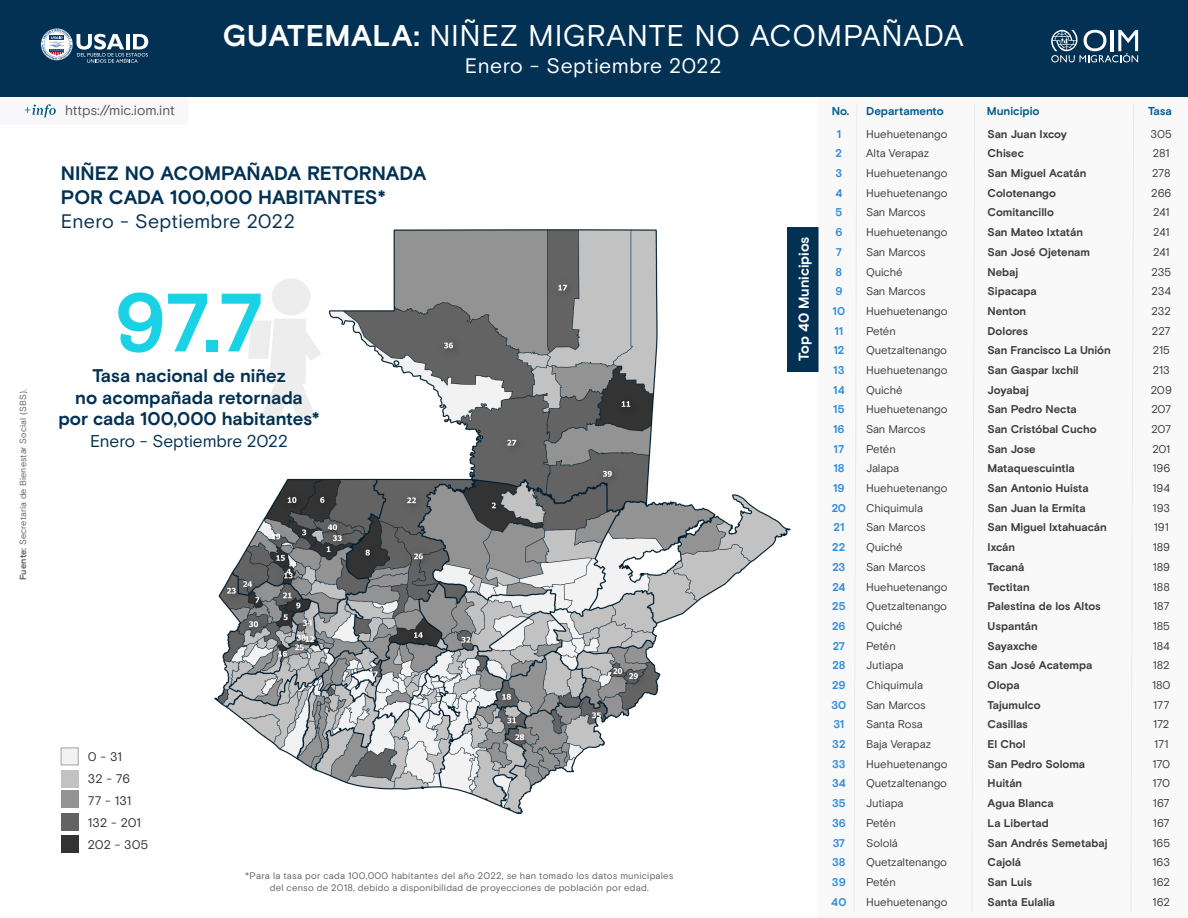
<style>
.page{position:relative;width:1188px;height:918px;background:#fff}
.page>*{position:absolute;margin:0;border:0;box-sizing:border-box;transform-origin:0 0}
.t1{font:700 82.5px "Basis Grotesque Pro";color:#1ad2e5}
.t2{font:30px "Basis Grotesque Pro";letter-spacing:.02em;color:#fff}
.t3{font:21px "Basis Grotesque Pro";letter-spacing:.02em;color:#fff}
.t4{font:700 19.5px/24px "Basis Grotesque Pro";letter-spacing:-.005em;color:#023154}
.t5{font:19.5px "Basis Grotesque Pro";letter-spacing:.01em;color:#023154}
.t6{font:700 18.3px/21.5px "Basis Grotesque Pro";letter-spacing:-.005em;color:#023154;text-align:center}
.t7{font:17.1px "Basis Grotesque Pro";letter-spacing:-.01em;color:#023154}
.t8{font:700 14.25px "Basis Grotesque Pro";color:#fff}
.t9{font:13.8px "Basis Grotesque Pro";letter-spacing:-.005em;color:#575756}
.t10{font:12.45px/22px "Basis Grotesque Pro";letter-spacing:.005em;color:#333}
.t11{font:700 11.55px "Basis Grotesque Pro";color:#005d90}
.t12{font:11.25px/19.6px "Basis Grotesque Pro";letter-spacing:-.01em;color:#3c3c3b}
.t13{font:700 11.25px/19.6px "Basis Grotesque Pro";letter-spacing:-.005em;color:#3c3c3b}
.t14{font:700 11.25px/19.6px "Basis Grotesque Pro";color:#348ddd;text-align:center}
.t15{font:9.45px/12px "Basis Grotesque Pro";letter-spacing:.02em;color:#606060;text-align:center}
.t16{font:9px "Basis Grotesque Pro";letter-spacing:.01em;color:#606060}
.s1{font-weight:700}
</style>
<div class="page">
<div style="left:788px;top:227px;width:31px;height:145px;background:#023154"></div>
<div style="left:819px;top:44px;width:369px;height:874px;background:#f4f4f4"></div>
<div style="left:61px;top:748px;width:17px;height:17px;background:#f2f2f2;border:1px solid #a3a3a3"></div>
<div style="left:61px;top:770px;width:17px;height:17px;background:#c2c2c2"></div>
<div style="left:61px;top:791px;width:17px;height:17px;background:#939393"></div>
<div style="left:61px;top:813px;width:17px;height:17px;background:#636363"></div>
<div style="left:61px;top:835px;width:17px;height:17px;background:#333"></div>
<svg style="left:0;top:96px;width:188px;height:22px"></svg>
<div style="left:0;top:0;width:1188px;height:96px;background:#023154"></div>
<svg style="left:41px;top:28px;width:107px;height:35px"></svg>
<svg style="left:1051px;top:29px;width:87px;height:34px"></svg>
<img style="left:214px;top:227px;width:577px;height:588px">
<p class="t16" style="left:18px;top:580px;width:192px;rotate:-90deg"><span class="s1">Fuente:</span> Secretaría de Bienestar Social (SBS).</p>
<p class="t9" style="left:65px;top:102px;width:111px">https://mic.iom.int</p>
<h2 class="t2" style="left:223px;top:18px;width:743px"><span class="s1">GUATEMALA:</span> NIÑEZ MIGRANTE NO ACOMPAÑADA</h2>
<h3 class="t3" style="left:465px;top:54px;width:258px">Enero - Septiembre 2022</h3>
<p class="t11" style="left:832px;top:104px;width:113px">No. Departamento</p>
<p class="t11" style="left:987px;top:104px;width:54px">Municipio</p>
<p class="t11" style="left:1148px;top:104px;width:25px">Tasa</p>
<h3 class="t4" style="left:61px;top:162px;width:367px">NIÑEZ NO ACOMPAÑADA RETORNADA<br>POR CADA 100,000 HABITANTES*</h3>
<h3 class="t5" style="left:61px;top:209px;width:236px">Enero - Septiembre 2022</h3>
<h1 class="t1" style="left:114px;top:274px;width:151px">97.7</h1>
<h3 class="t6" style="left:58px;top:366px;width:263px">Tasa nacional de niñez<br>no acompañada retornada por cada 100,000 habitantes*</h3>
<h3 class="t7" style="left:90px;top:431px;width:200px">Enero - Septiembre 2022</h3>
<p class="t10" style="left:88px;top:746px;width:62px">0 - 31<br>32 - 76<br>77 - 131<br>132 - 201<br>202 - 305</p>
<p class="t15" style="left:245px;top:870px;width:430px">*Para la tasa por cada 100,000 habitantes del año 2022, se han tomado los datos municipales del censo de 2018, debido a disponibilidad de proyecciones de población por edad.</p>
<p class="t8" style="left:795px;top:361px;width:126px;rotate:-90deg">Top 40 Municipios</p>
<p class="t14" style="left:831px;top:124px;width:17px">1<br>2<br>3<br>4<br>5<br>6<br>7<br>8<br>9<br>10<br>11<br>12<br>13<br>14<br>15<br>16<br>17<br>18<br>19<br>20<br>21<br>22<br>23<br>24<br>25<br>26<br>27<br>28<br>29<br>30<br>31<br>32<br>33<br>34<br>35<br>36<br>37<br>38<br>39<br>40</p>
<p class="t12" style="left:866px;top:124px;width:83px">Huehuetenango<br>Alta Verapaz<br>Huehuetenango<br>Huehuetenango<br>San Marcos<br>Huehuetenango<br>San Marcos<br>Quiché<br>San Marcos<br>Huehuetenango<br>Petén<br>Quetzaltenango<br>Huehuetenango<br>Quiché<br>Huehuetenango<br>San Marcos<br>Petén<br>Jalapa<br>Huehuetenango<br>Chiquimula<br>San Marcos<br>Quiché<br>San Marcos<br>Huehuetenango<br>Quetzaltenango<br>Quiché<br>Petén<br>Jutiapa<br>Chiquimula<br>San Marcos<br>Santa Rosa<br>Baja Verapaz<br>Huehuetenango<br>Quetzaltenango<br>Jutiapa<br>Petén<br>Sololá<br>Quetzaltenango<br>Petén<br>Huehuetenango</p>
<p class="t13" style="left:988px;top:124px;width:125px">San Juan Ixcoy<br>Chisec<br>San Miguel Acatán<br>Colotenango<br>Comitancillo<br>San Mateo Ixtatán<br>San José Ojetenam<br>Nebaj<br>Sipacapa<br>Nenton<br>Dolores<br>San Francisco La Unión<br>San Gaspar Ixchil<br>Joyabaj<br>San Pedro Necta<br>San Cristóbal Cucho<br>San Jose<br>Mataquescuintla<br>San Antonio Huista<br>San Juan la Ermita<br>San Miguel Ixtahuacán<br>Ixcán<br>Tacaná<br>Tectitan<br>Palestina de los Altos<br>Uspantán<br>Sayaxche<br>San José Acatempa<br>Olopa<br>Tajumulco<br>Casillas<br>El Chol<br>San Pedro Soloma<br>Huitán<br>Agua Blanca<br>La Libertad<br>San Andrés Semetabaj<br>Cajolá<br>San Luis<br>Santa Eulalia</p>
<p class="t12" style="left:1151px;top:124px;width:23px;text-align:center">305<br>281<br>278<br>266<br>241<br>241<br>241<br>235<br>234<br>232<br>227<br>215<br>213<br>209<br>207<br>207<br>201<br>196<br>194<br>193<br>191<br>189<br>189<br>188<br>187<br>185<br>184<br>182<br>180<br>177<br>172<br>171<br>170<br>170<br>167<br>167<br>165<br>163<br>162<br>162</p>
</div>
